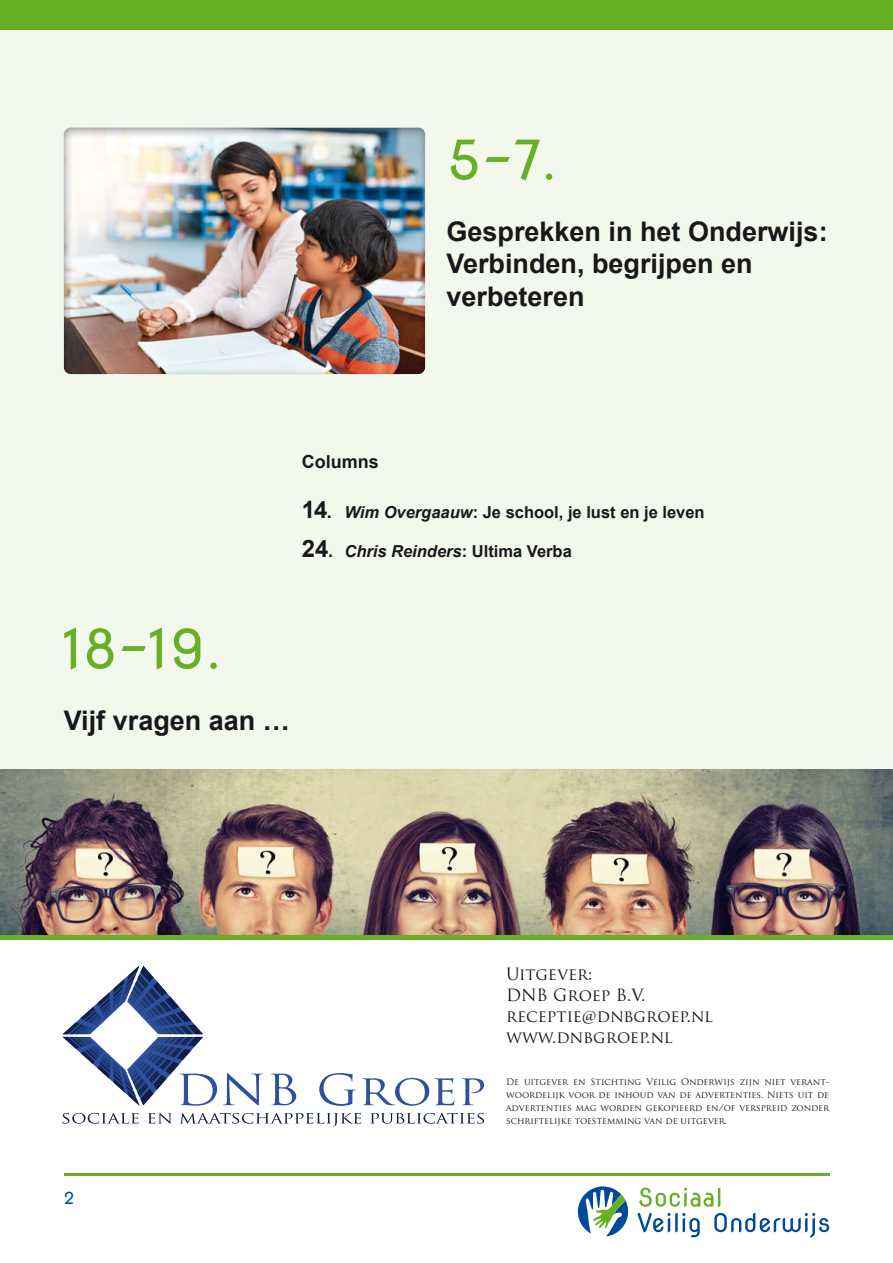
<style>
.page{position:relative;width:893px;height:1263px;background:#fff}
.page>*{position:absolute;margin:0;border:0;box-sizing:border-box;transform-origin:0 0}
.inhoud_tekst{font:54px "Nova Round";color:#67af24}
.inhoud_tekst-2{font:700 27px/32.4px "Arial";color:#1a171c}
.inhoud_tekst-3{font:700 18px "Arial";color:#1a171c}
.tekst_space{font:16.5px "Trajan Pro";color:#1a171c}
.toc_tekst{font:700 16.5px "Arial";color:#1a171c}
.toc_tekst-2{font:italic 700 16.5px "Arial";color:#1a171c}
.t1{font:16.5px "Nova Round";color:#004a99}
.tekst_space-2{font:9px/12.9px "Trajan Pro";color:#1a171c;text-align:justify}
.s1{font-size:24px}
.s2{font-size:18px}
.s3{font-style:italic}
.s4{font-style:normal;font-size:24px}
.s5{font-style:normal;font-size:18px}
.s6{font-style:normal}
</style>
<div class="page">
<div style="left:0;top:0;width:893px;height:938px;background:#f3f8ec"></div>
<img style="left:0;top:770px;width:893px;height:165px">
<div style="left:0;top:935px;width:893px;height:5px;background:#67af24"></div>
<div style="left:0;top:0;width:893px;height:30px;background:#67af24"></div>
<svg style="left:63px;top:965px;width:154px;height:141px"></svg>
<svg style="left:223px;top:1073px;width:40px;height:32px"></svg>
<svg style="left:271px;top:1074px;width:25px;height:31px"></svg>
<svg style="left:319px;top:1073px;width:37px;height:33px"></svg>
<svg style="left:362px;top:1078px;width:67px;height:28px"></svg>
<svg style="left:435px;top:1078px;width:19px;height:27px"></svg>
<svg style="left:462px;top:1078px;width:22px;height:27px"></svg>
<svg style="left:63px;top:1113px;width:76px;height:11px"></svg>
<svg style="left:148px;top:1113px;width:24px;height:10px"></svg>
<svg style="left:180px;top:1113px;width:181px;height:14px"></svg>
<svg style="left:370px;top:1113px;width:114px;height:11px"></svg>
<div style="left:62px;top:126px;width:363px;height:248px;background:#1a171c;opacity:.5"></div>
<hr style="left:64px;top:1174px;width:765px;height:2px;background:#67af24">
<svg style="left:578px;top:1186px;width:50px;height:51px"></svg>
<svg style="left:639px;top:1187px;width:81px;height:20px"></svg>
<svg style="left:637px;top:1213px;width:63px;height:24px"></svg>
<svg style="left:714px;top:1213px;width:115px;height:24px"></svg>
<p class="inhoud_tekst" style="left:446px;top:128px;width:112px">5-7.</p>
<p class="inhoud_tekst-2" style="left:446px;top:215px;width:383px">Gesprekken in het Onderwijs:<br>Verbinden, begrijpen en verbeteren</p>
<p class="inhoud_tekst-3" style="left:302px;top:449px;width:79px">Columns</p>
<p class="toc_tekst" style="left:302px;top:500px;width:404px"><span class="s1">14</span><span class="s2">.</span> <span class="s3">Wim Overgaauw</span>: Je school, je lust en je leven</p>
<p class="toc_tekst-2" style="left:302px;top:540px;width:271px"><span class="s4">24</span><span class="s5">.</span> Chris Reinders<span class="s6">: Ultima Verba</span></p>
<p class="inhoud_tekst" style="left:64px;top:617px;width:159px">18-19.</p>
<p class="inhoud_tekst-2" style="left:64px;top:704px;width:228px">Vijf vragen aan …</p>
<h3 class="t1" style="left:64px;top:1188px;width:12px">2</h3>
<p class="tekst_space" style="left:506px;top:963px;width:88px">Uitgever:</p>
<p class="tekst_space" style="left:506px;top:984px;width:141px">DNB Groep B.V.</p>
<p class="tekst_space" style="left:506px;top:1005px;width:209px">receptie@dnbgroep.nl</p>
<p class="tekst_space" style="left:506px;top:1026px;width:168px">www.dnbgroep.nl</p>
<p class="tekst_space-2" style="left:506px;top:1075px;width:325px">De uitgever en Stichting Veilig Onderwijs zijn niet verant&shy;woordelijk voor de inhoud van de advertenties. Niets uit de advertenties mag worden gekopieerd en/of verspreid zonder schriftelijke toestemming van de uitgever.</p>
</div>
